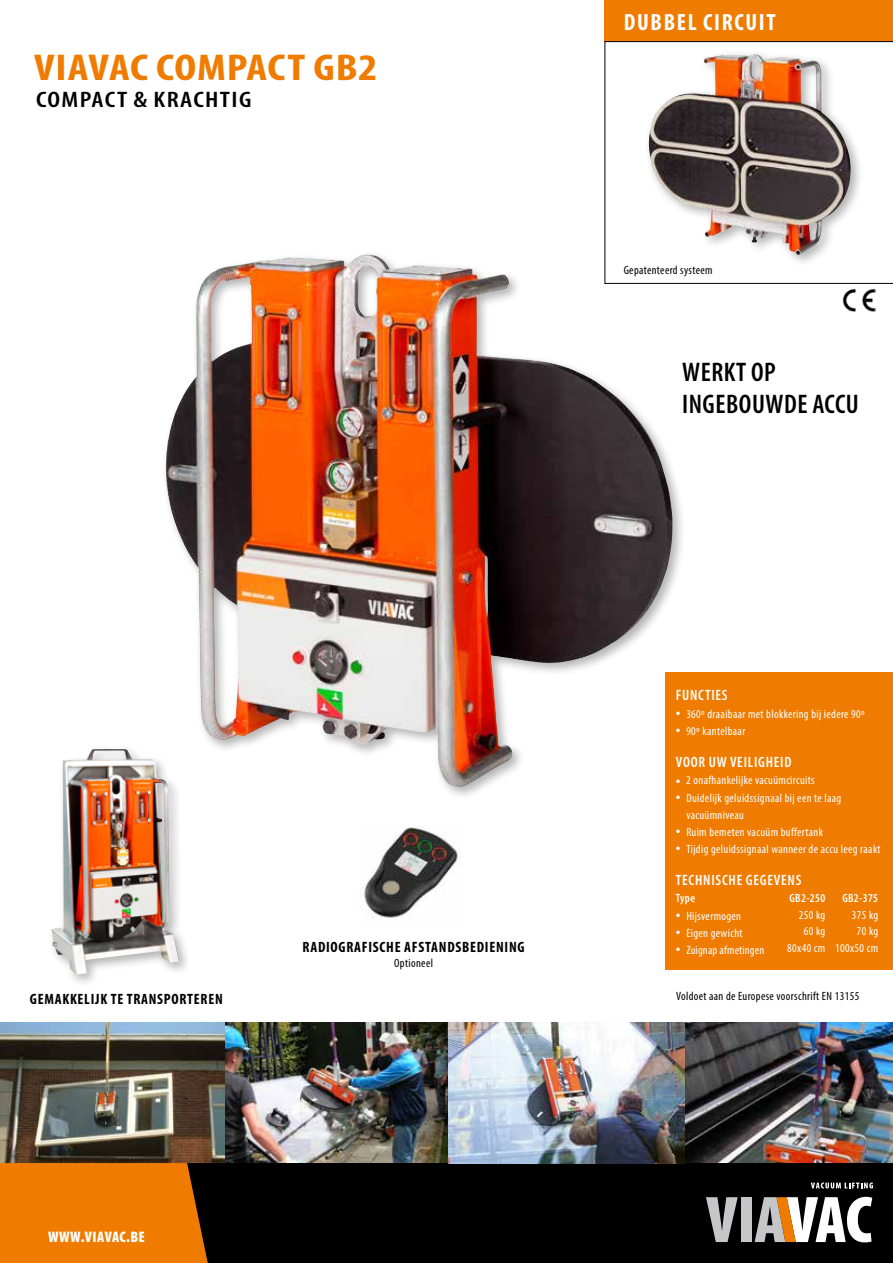
<style>
.page{position:relative;width:893px;height:1263px;background:#fff}
.page>*{position:absolute;margin:0;border:0;box-sizing:border-box;transform-origin:0 0}
.t1{font:700 condensed 37.5px "Myriad Pro";letter-spacing:.01em;color:#ef7c00;scale:1.21 1}
.t2{font:600 condensed 27px/32.4px "Myriad Pro";letter-spacing:.02em;color:#000}
.t3{font:700 condensed 23.55px "Myriad Pro";letter-spacing:.07em;color:#fff}
.t4{font:600 condensed 22.5px "Myriad Pro";letter-spacing:.05em;color:#000;scale:1.21 1}
.t5{font:900 condensed 15.3px "Myriad Pro";letter-spacing:.03em;color:#fff}
.t6{font:700 condensed 15px "Myriad Pro";letter-spacing:.05em;color:#000}
.t7{font:600 condensed 15px "Myriad Pro";letter-spacing:.05em;color:#fff}
.t8{font:condensed 12px/16.8px "Myriad Pro";letter-spacing:.03em;color:#fff}
.t9{font:condensed 12px "Myriad Pro";letter-spacing:.03em;color:#000}
.t10{font:600 condensed 12px "Myriad Pro";letter-spacing:.03em;color:#fff}
.t11{font:condensed 12px "Myriad Pro";color:#fff}
.s1{font-size:18px}
</style>
<div class="page">
<div style="left:604px;top:0;width:289px;height:41px;background:#ef7c00"></div>
<div style="left:47px;top:744px;width:140px;height:243px;background:#000;opacity:.3"></div>
<img style="left:51px;top:749px;width:129px;height:225px">
<svg style="left:604px;top:41px;width:289px;height:243px"></svg>
<div style="left:161px;top:250px;width:525px;height:550px;background:#000;opacity:.3"></div>
<img style="left:166px;top:257px;width:507px;height:531px">
<img style="left:685px;top:1023px;width:208px;height:140px">
<img style="left:0;top:1023px;width:449px;height:140px">
<div style="left:180px;top:1163px;width:713px;height:100px;background:#000"></div>
<div style="left:0;top:1163px;width:208px;height:100px;background:#ef7c00"></div>
<svg style="left:811px;top:1182px;width:62px;height:6px"></svg>
<svg style="left:706px;top:1197px;width:32px;height:45px"></svg>
<div style="left:741px;top:1197px;width:10px;height:45px;background:#c5c6c8"></div>
<svg style="left:755px;top:1197px;width:117px;height:45px"></svg>
<img style="left:449px;top:1023px;width:236px;height:140px">
<div style="left:665px;top:672px;width:228px;height:297px;background:#ef7c00"></div>
<img style="left:843px;top:288px;width:32px;height:24px">
<img style="left:362px;top:825px;width:100px;height:93px">
<h1 class="t1" style="left:34px;top:44px;width:285px">VIAVAC COMPACT GB2</h1>
<h3 class="t4" style="left:36px;top:85px;width:179px">COMPACT &amp; KRACHTIG</h3>
<h3 class="t3" style="left:624px;top:7px;width:153px">DUBBEL CIRCUIT</h3>
<p class="t9" style="left:624px;top:262px;width:90px">Gepatenteerd systeem</p>
<h2 class="t2" style="left:682px;top:355px;width:178px">WERKT OP<br>INGEBOUWDE ACCU</h2>
<p class="t6" style="left:30px;top:989px;width:194px">GEMAKKELIJK TE TRANSPORTEREN</p>
<p class="t6" style="left:303px;top:938px;width:223px">RADIOGRAFISCHE AFSTANDSBEDIENING</p>
<p class="t9" style="left:394px;top:956px;width:40px">Optioneel</p>
<p class="t5" style="left:48px;top:1227px;width:98px">WWW.VIAVAC.BE</p>
<p class="t11" style="left:33px;top:1231px;width:62px">The Netherlands</p>
<p class="t7" style="left:676px;top:686px;width:53px">FUNCTIES</p>
<p class="t8" style="left:676px;top:706px;width:191px"><span class="s1">•</span> 360º draaibaar met blokkering bij iedere 90º</p>
<p class="t8" style="left:676px;top:723px;width:71px"><span class="s1">•</span> 90º kantelbaar</p>
<p class="t7" style="left:676px;top:753px;width:117px">VOOR UW VEILIGHEID</p>
<p class="t8" style="left:676px;top:772px;width:140px"><span class="s1">•</span> 2 onafhankelijke vacuümcircuits</p>
<p class="t8" style="left:686px;top:790px;width:157px;text-indent:-11px"><span class="s1">•</span> Duidelijk geluidssignaal bij een te laag vacuümniveau</p>
<p class="t8" style="left:676px;top:823px;width:149px"><span class="s1">•</span> Ruim bemeten vacuüm buffertank</p>
<p class="t8" style="left:676px;top:840px;width:206px"><span class="s1">•</span> Tijdig geluidssignaal wanneer de accu leeg raakt</p>
<p class="t7" style="left:676px;top:871px;width:127px">TECHNISCHE GEGEVENS</p>
<p class="t10" style="left:676px;top:890px;width:21px">Type</p>
<p class="t10" style="left:789px;top:890px;width:37px">GB2-250</p>
<p class="t10" style="left:842px;top:890px;width:37px">GB2-375</p>
<p class="t8" style="left:676px;top:907px;width:67px"><span class="s1">•</span> Hijsvermogen</p>
<p class="t8" style="left:799px;top:906px;width:28px">250 kg</p>
<p class="t8" style="left:852px;top:906px;width:28px">375 kg</p>
<p class="t8" style="left:676px;top:924px;width:68px"><span class="s1">•</span> Eigen gewicht</p>
<p class="t8" style="left:804px;top:923px;width:23px">60 kg</p>
<p class="t8" style="left:857px;top:923px;width:23px">70 kg</p>
<p class="t8" style="left:676px;top:941px;width:90px"><span class="s1">•</span> Zuignap afmetingen</p>
<p class="t8" style="left:787px;top:940px;width:92px">80x40 cm 100x50 cm</p>
<p class="t9" style="left:676px;top:989px;width:185px">Voldoet aan de Europese voorschrift EN 13155</p>
</div>
